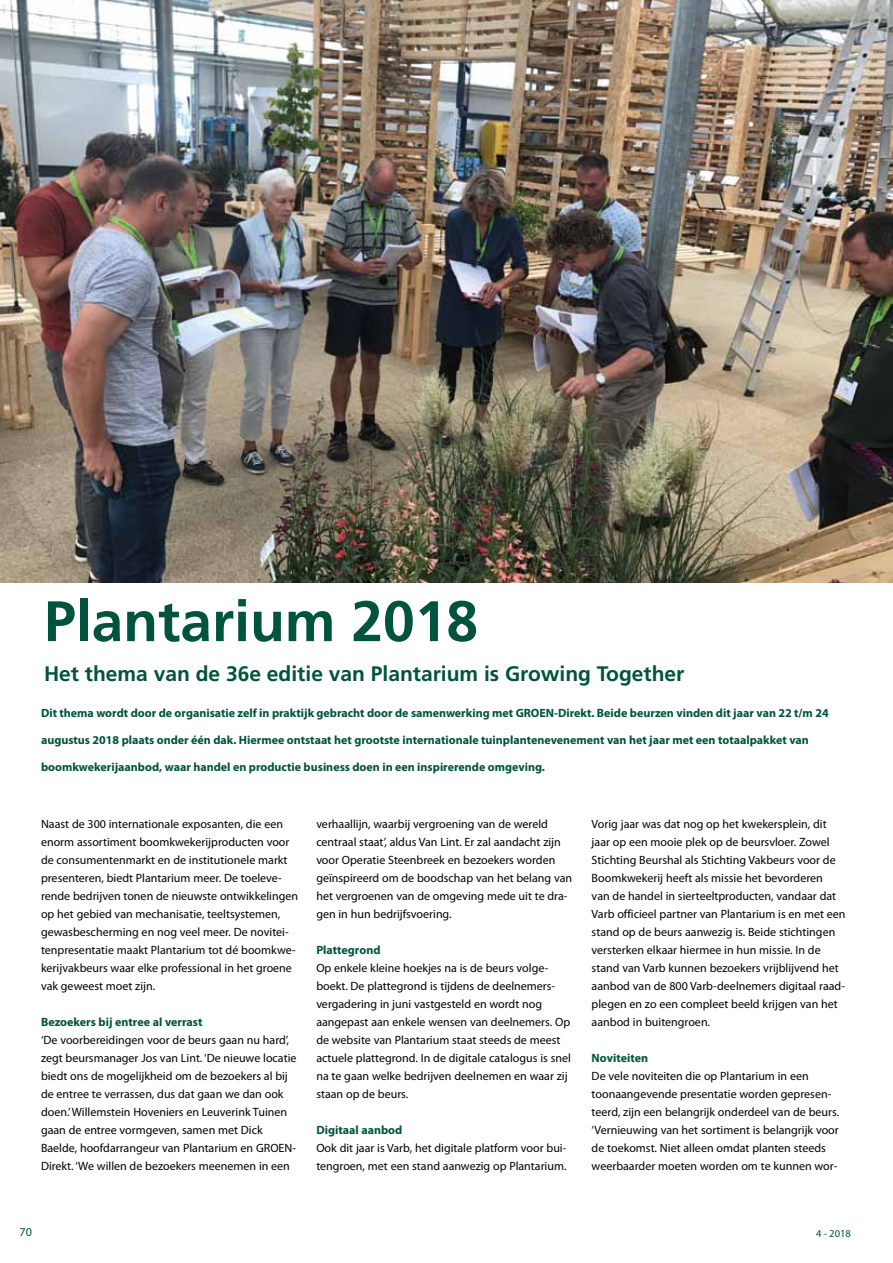
<style>
.page{position:relative;width:893px;height:1263px;background:#fff}
.page>*{position:absolute;margin:0;border:0;box-sizing:border-box;transform-origin:0 0}
.t1{font:700 57px "Frutiger";color:#00533d}
.t2{font:700 21px "Frutiger";color:#00533d}
.t3{font:12px/18px "Myriad Pro";color:#000}
.t4{font:700 12px "Myriad Pro";color:#00533d}
.t5{font:12px "Myriad Pro";color:#00533d}
.t6{font:10.5px "Myriad Pro";color:#00533d}
</style>
<div class="page">
<img style="left:0;top:0;width:893px;height:583px">
<h1 class="t1" style="left:44px;top:588px;width:436px">Plantarium 2018</h1>
<h2 class="t2" style="left:44px;top:661px;width:642px">Het thema van de 36e editie van Plantarium is Growing Together</h2>
<p class="t4" style="left:41px;top:705px;width:789px">Dit thema wordt door de organisatie zelf in praktijk gebracht door de samenwerking met GROEN-Direkt. Beide beurzen vinden dit jaar van 22 t/m 24</p>
<p class="t4" style="left:41px;top:732px;width:769px">augustus 2018 plaats onder één dak. Hiermee ontstaat het grootste internationale tuinplantenevenement van het jaar met een totaalpakket van</p>
<p class="t4" style="left:41px;top:759px;width:505px">boomkwekerijaanbod, waar handel en productie business doen in een inspirerende omgeving.</p>
<p class="t3" style="left:41px;top:815px;width:259px">Naast de 300 internationale exposanten, die een enorm assortiment boomkwekerijproducten voor de consumentenmarkt en de institutionele markt presenteren, biedt Plantarium meer. De toeleve&shy;rende bedrijven tonen de nieuwste ontwikkelingen op het gebied van mechanisatie, teeltsystemen, gewasbescherming en nog veel meer. De novitei&shy;tenpresentatie maakt Plantarium tot dé boomkwe&shy;kerijvakbeurs waar elke professional in het groene vak geweest moet zijn.</p>
<p class="t4" style="left:41px;top:1014px;width:163px">Bezoekers bij entree al verrast</p>
<p class="t3" style="left:41px;top:1031px;width:257px">‘De voorbereidingen voor de beurs gaan nu hard’, zegt beursmanager Jos van Lint. ‘De nieuwe locatie biedt ons de mogelijkheid om de bezoekers al bij de entree te verrassen, dus dat gaan we dan ook doen.’ Willemstein Hoveniers en Leuverink Tuinen gaan de entree vormgeven, samen met Dick Baelde, hoofdarrangeur van Plantarium en GROEN-Direkt. ‘We willen de bezoekers meenemen in een</p>
<p class="t3" style="left:316px;top:815px;width:257px">verhaallijn, waarbij vergroening van de wereld centraal staat’, aldus Van Lint. Er zal aandacht zijn voor Operatie Steenbreek en bezoekers worden geïnspireerd om de boodschap van het belang van het vergroenen van de omgeving mede uit te dra&shy;gen in hun bedrijfsvoering.</p>
<p class="t4" style="left:316px;top:942px;width:66px">Plattegrond</p>
<p class="t3" style="left:316px;top:959px;width:256px">Op enkele kleine hoekjes na is de beurs volge&shy;boekt. De plattegrond is tijdens de deelnemers&shy;vergadering in juni vastgesteld en wordt nog aangepast aan enkele wensen van deelnemers. Op de website van Plantarium staat steeds de meest actuele plattegrond. In de digitale catalogus is snel na te gaan welke bedrijven deelnemen en waar zij staan op de beurs.</p>
<p class="t4" style="left:316px;top:1122px;width:88px">Digitaal aanbod</p>
<p class="t3" style="left:316px;top:1139px;width:252px">Ook dit jaar is Varb, het digitale platform voor bui&shy;tengroen, met een stand aanwezig op Plantarium.</p>
<p class="t3" style="left:592px;top:815px;width:255px">Vorig jaar was dat nog op het kwekersplein, dit jaar op een mooie plek op de beursvloer. Zowel Stichting Beurshal als Stichting Vakbeurs voor de Boomkwekerij heeft als missie het bevorderen<br>van de handel in sierteeltproducten, vandaar dat Varb officieel partner van Plantarium is en met een stand op de beurs aanwezig is. Beide stichtingen versterken elkaar hiermee in hun missie. In de stand van Varb kunnen bezoekers vrijblijvend het aanbod van de 800 Varb-deelnemers digitaal raad&shy;plegen en zo een compleet beeld krijgen van het aanbod in buitengroen.</p>
<p class="t4" style="left:592px;top:1050px;width:58px">Noviteiten</p>
<p class="t3" style="left:592px;top:1067px;width:249px">De vele noviteiten die op Plantarium in een toonaangevende presentatie worden gepresen&shy;teerd, zijn een belangrijk onderdeel van de beurs. ‘Vernieuwing van het sortiment is belangrijk voor de toekomst. Niet alleen omdat planten steeds weerbaarder moeten worden om te kunnen wor-</p>
<p class="t5" style="left:20px;top:1224px;width:14px">70</p>
<p class="t6" style="left:816px;top:1227px;width:36px">4 - 2018</p>
</div>
